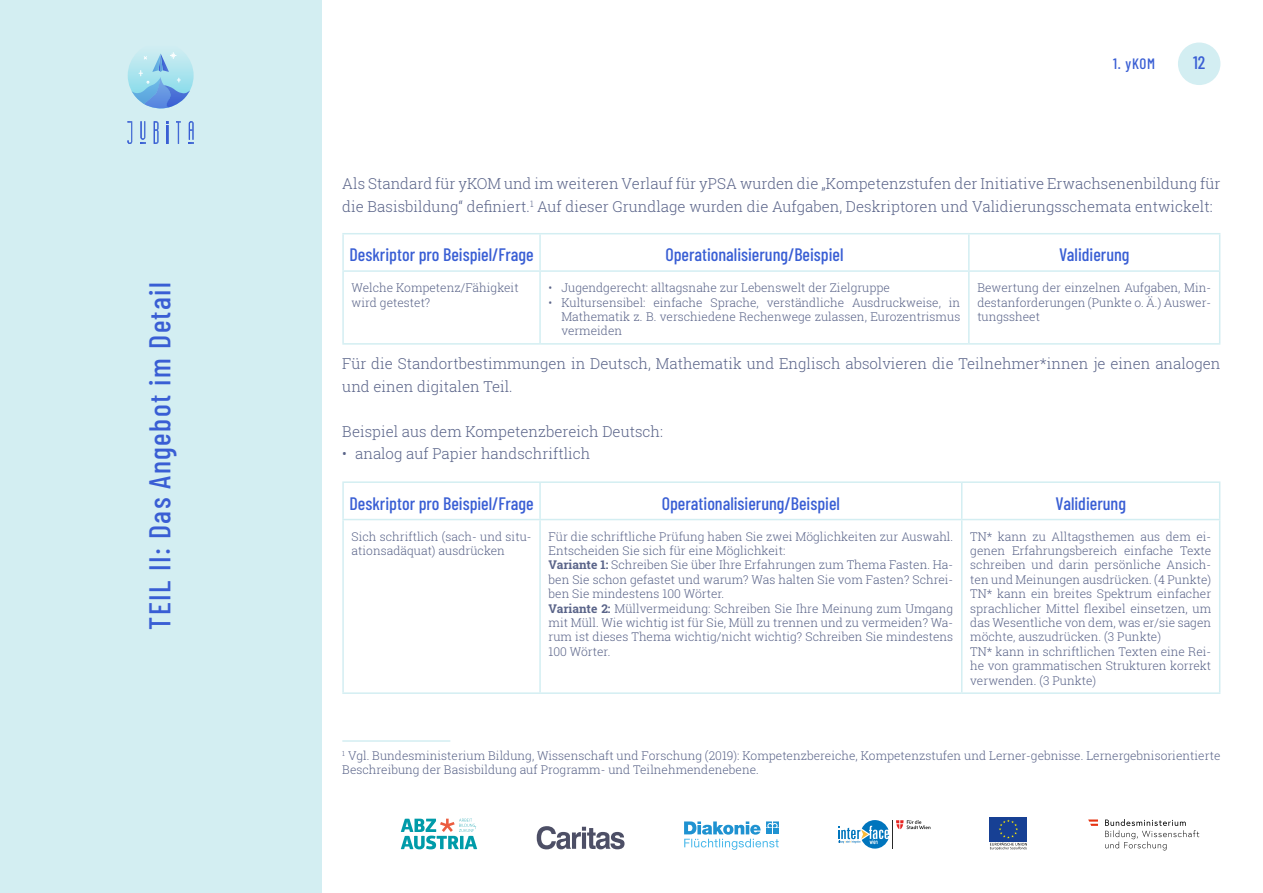
<style>
.page{position:relative;width:1263px;height:893px;background:#fff}
.page>*{position:absolute;margin:0;border:0;box-sizing:border-box;transform-origin:0 0}
.t1{font:500 30px "Barlow Condensed";letter-spacing:.05em;color:#395ed4}
.t2{font:500 18px "Barlow Condensed";color:#395ed4}
.t3{font:300 15px/22.5px "Roboto Slab";color:#5a6489}
.t4{font:500 15px "Barlow Condensed";color:#395ed4}
.t5{font:300 12px/14.4px "Roboto Slab";color:#5a6489}
.s1{font-weight:700}
</style>
<div class="page">
<div style="left:989px;top:817px;width:38px;height:24px;background:#174094"></div>
<svg style="left:990px;top:820px;width:37px;height:30px"></svg>
<div style="left:0;top:0;width:321px;height:893px;background:#d3eef2"></div>
<div style="left:1178px;top:43px;width:42px;height:42px;background:#d3eef2;border-radius:50%"></div>
<svg style="left:537px;top:826px;width:87px;height:23px"></svg>
<svg style="left:401px;top:819px;width:76px;height:30px"></svg>
<svg style="left:684px;top:821px;width:94px;height:28px"></svg>
<svg style="left:1105px;top:819px;width:94px;height:31px"></svg>
<svg style="left:1088px;top:819px;width:10px;height:7px"></svg>
<svg style="left:127px;top:121px;width:5px;height:23px"></svg>
<svg style="left:154px;top:121px;width:4px;height:23px"></svg>
<svg style="left:176px;top:121px;width:5px;height:23px"></svg>
<svg style="left:140px;top:137px;width:5px;height:7px"></svg>
<svg style="left:189px;top:121px;width:5px;height:23px"></svg>
<svg style="left:167px;top:121px;width:1px;height:23px"></svg>
<svg style="left:128px;top:43px;width:66px;height:65px"></svg>
<svg style="left:131px;top:53px;width:59px;height:56px"></svg>
<svg style="left:838px;top:820px;width:92px;height:29px"></svg>
<hr style="left:342px;top:740px;width:108px;height:2px;background:#d3eef2">
<hr style="left:342px;top:233px;width:198px;height:1px;background:#d3eef2">
<hr style="left:342px;top:234px;width:2px;height:36px;background:#d3eef2">
<hr style="left:540px;top:233px;width:429px;height:1px;background:#d3eef2">
<hr style="left:539px;top:234px;width:2px;height:36px;background:#d3eef2">
<hr style="left:969px;top:233px;width:251px;height:1px;background:#d3eef2">
<hr style="left:968px;top:234px;width:1px;height:36px;background:#d3eef2">
<hr style="left:1219px;top:234px;width:1px;height:36px;background:#d3eef2">
<hr style="left:342px;top:270px;width:198px;height:2px;background:#d3eef2">
<hr style="left:342px;top:272px;width:2px;height:71px;background:#d3eef2">
<hr style="left:540px;top:270px;width:429px;height:2px;background:#d3eef2">
<hr style="left:539px;top:272px;width:2px;height:71px;background:#d3eef2">
<hr style="left:969px;top:270px;width:251px;height:2px;background:#d3eef2">
<hr style="left:968px;top:272px;width:1px;height:71px;background:#d3eef2">
<hr style="left:1219px;top:272px;width:1px;height:71px;background:#d3eef2">
<hr style="left:342px;top:343px;width:198px;height:2px;background:#d3eef2">
<hr style="left:540px;top:343px;width:429px;height:2px;background:#d3eef2">
<hr style="left:969px;top:343px;width:251px;height:2px;background:#d3eef2">
<hr style="left:342px;top:481px;width:198px;height:2px;background:#d3eef2">
<hr style="left:342px;top:483px;width:2px;height:36px;background:#d3eef2">
<hr style="left:540px;top:481px;width:422px;height:2px;background:#d3eef2">
<hr style="left:539px;top:483px;width:2px;height:36px;background:#d3eef2">
<hr style="left:962px;top:481px;width:258px;height:2px;background:#d3eef2">
<hr style="left:961px;top:483px;width:1px;height:36px;background:#d3eef2">
<hr style="left:1219px;top:483px;width:1px;height:36px;background:#d3eef2">
<hr style="left:342px;top:519px;width:198px;height:1px;background:#d3eef2">
<hr style="left:342px;top:520px;width:2px;height:172px;background:#d3eef2">
<hr style="left:540px;top:519px;width:422px;height:1px;background:#d3eef2">
<hr style="left:539px;top:520px;width:2px;height:172px;background:#d3eef2">
<hr style="left:962px;top:519px;width:258px;height:1px;background:#d3eef2">
<hr style="left:961px;top:520px;width:1px;height:172px;background:#d3eef2">
<hr style="left:1219px;top:520px;width:1px;height:172px;background:#d3eef2">
<hr style="left:342px;top:692px;width:198px;height:2px;background:#d3eef2">
<hr style="left:540px;top:692px;width:422px;height:2px;background:#d3eef2">
<hr style="left:962px;top:692px;width:258px;height:2px;background:#d3eef2">
<h1 class="t1" style="left:138px;top:630px;width:349px;rotate:-90deg">TEIL II: Das Angebot im Detail</h1>
<p class="t4" style="left:1113px;top:53px;width:43px">1. yKOM</p>
<h2 class="t2" style="left:1193px;top:50px;width:14px">12</h2>
<p class="t3" style="left:342px;top:172px;width:880px">Als Standard für yKOM und im weiteren Verlauf für yPSA wurden die „Kompetenzstufen der Initiative Erwachsenenbildung für die Basisbildung“ definiert.<sup>1</sup> Auf dieser Grundlage wurden die Aufgaben, Deskriptoren und Validierungsschemata entwickelt:</p>
<h2 class="t2" style="left:349px;top:242px;width:186px">Deskriptor pro Beispiel/Frage</h2>
<h2 class="t2" style="left:665px;top:242px;width:180px">Operationalisierung/Beispiel</h2>
<h2 class="t2" style="left:1059px;top:242px;width:72px">Validierung</h2>
<p class="t5" style="left:352px;top:280px;width:169px">Welche Kompetenz/Fähigkeit wird getestet?</p>
<p class="t5" style="left:549px;top:280px;width:343px">• Jugendgerecht: alltagsnahe zur Lebenswelt der Zielgruppe</p>
<p class="t5" style="left:977px;top:280px;width:235px;text-align:justify">Bewertung der einzelnen Aufgaben, Min&shy;destanforderungen (Punkte o. Ä.) Auswer&shy;tungssheet</p>
<p class="t5" style="left:561px;top:295px;width:400px;text-align:justify;text-indent:-13px">• Kultursensibel: einfache Sprache, verständliche Ausdruckweise, in Mathematik z. B. verschiedene Rechenwege zulassen, Eurozentrismus vermeiden</p>
<p class="t3" style="left:342px;top:352px;width:880px">Für die Standortbestimmungen in Deutsch, Mathematik und Englisch absolvieren die Teilnehmer*innen je einen analogen und einen digitalen Teil.</p>
<p class="t3" style="left:342px;top:419px;width:322px">Beispiel aus dem Kompetenzbereich Deutsch:</p>
<p class="t3" style="left:342px;top:442px;width:250px">• analog auf Papier handschriftlich</p>
<h2 class="t2" style="left:349px;top:491px;width:186px">Deskriptor pro Beispiel/Frage</h2>
<h2 class="t2" style="left:662px;top:491px;width:180px">Operationalisierung/Beispiel</h2>
<h2 class="t2" style="left:1055px;top:491px;width:72px">Validierung</h2>
<p class="t5" style="left:352px;top:529px;width:181px">Sich schriftlich (sach- und situ&shy;ationsadäquat) ausdrücken</p>
<p class="t5" style="left:549px;top:529px;width:406px">Für die schriftliche Prüfung haben Sie zwei Möglichkeiten zur Auswahl.<br>Entscheiden Sie sich für eine Möglichkeit:<br><span class="s1">Variante 1:</span> Schreiben Sie über Ihre Erfahrungen zum Thema Fasten. Ha&shy;ben Sie schon gefastet und warum? Was halten Sie vom Fasten? Schrei&shy;ben Sie mindestens 100 Wörter.<br><span class="s1">Variante 2:</span> Müllvermeidung: Schreiben Sie Ihre Meinung zum Umgang mit Müll. Wie wichtig ist für Sie, Müll zu trennen und zu vermeiden? Wa&shy;rum ist dieses Thema wichtig/nicht wichtig? Schreiben Sie mindestens 100 Wörter.</p>
<p class="t5" style="left:970px;top:529px;width:242px">TN* kann zu Alltagsthemen aus dem ei&shy;genen Erfahrungsbereich einfache Texte schreiben und darin persönliche Ansich&shy;ten und Meinungen ausdrücken. (4 Punkte)<br>TN* kann ein breites Spektrum einfacher sprachlicher Mittel flexibel einsetzen, um das Wesentliche von dem, was er/sie sagen möchte, auszudrücken. (3 Punkte)<br>TN* kann in schriftlichen Texten eine Rei&shy;he von grammatischen Strukturen korrekt verwenden. (3 Punkte)</p>
<p class="t5" style="left:342px;top:748px;width:880px"><sup>1</sup> Vgl. Bundesministerium Bildung, Wissenschaft und Forschung (2019): Kompetenzbereiche, Kompetenzstufen und Lerner-gebnisse. Lernergebnisorientierte<br>Beschreibung der Basisbildung auf Programm- und Teilnehmendenebene.</p>
</div>
